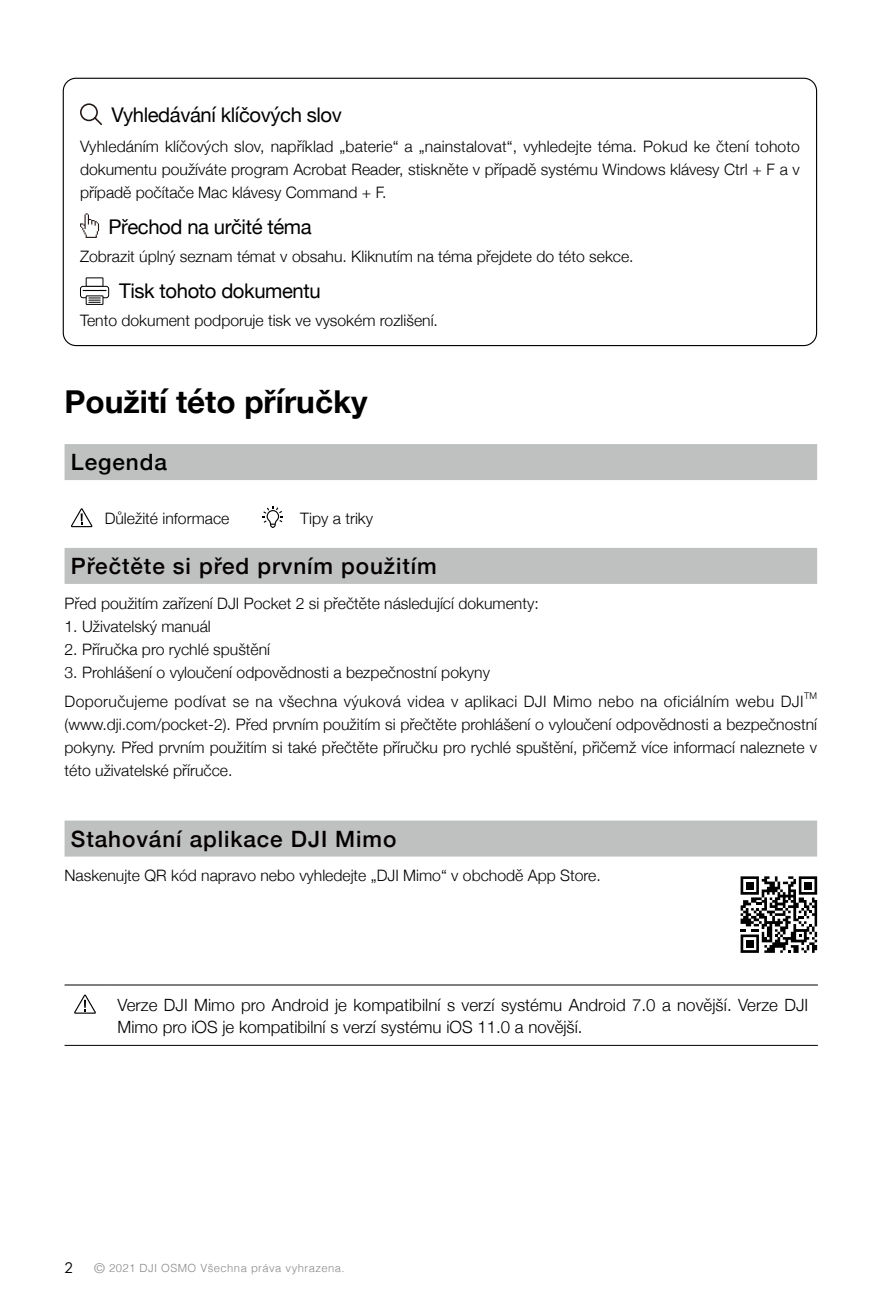
<style>
.page{position:relative;width:881px;height:1308px;background:#fff}
.page>*{position:absolute;margin:0;border:0;box-sizing:border-box;transform-origin:0 0}
.t1{font:700 31.5px "Helvetica Neue";color:#000}
.t2{font:500 22.5px "Helvetica Neue";letter-spacing:.04em;color:#040000}
.t3{font:500 22.5px "Helvetica Neue";letter-spacing:.04em;color:#000}
.t4{font:20.25px "Helvetica Neue";letter-spacing:-.02em;color:#000}
.t5{font:300 16.88px/22.5px "Helvetica Neue";letter-spacing:.005em;color:#000}
.t6{font:300 15.75px/22.9px "Helvetica Neue";color:#040000;text-align:justify}
.t7{font:300 15.75px/22.9px "Helvetica Neue";color:#000;text-align:justify}
.t8{font:300 15.75px/29.2px "Helvetica Neue";letter-spacing:.02em;color:#040000}
.t9{font:15.75px "Dji";color:#000}
.t10{font:300 11.25px "Helvetica";letter-spacing:.04em;color:#888889}
.t11{font:300 9.22px "Helvetica Neue";color:#040000}
.s1{font-size:13.5px}
</style>
<div class="page">
<div style="left:64px;top:444px;width:752px;height:36px;background:#bfc0c0"></div>
<div style="left:64px;top:548px;width:752px;height:36px;background:#bfc0c0"></div>
<div style="left:64px;top:820px;width:752px;height:36px;background:#bfc0c0"></div>
<svg style="left:71px;top:508px;width:21px;height:19px"></svg>
<svg style="left:262px;top:506px;width:21px;height:22px"></svg>
<hr style="left:64px;top:984px;width:44px;height:1px;background:#000">
<hr style="left:108px;top:984px;width:709px;height:1px;background:#000">
<hr style="left:64px;top:1045px;width:44px;height:1px;background:#000">
<hr style="left:108px;top:1045px;width:709px;height:1px;background:#000">
<svg style="left:74px;top:994px;width:22px;height:19px"></svg>
<svg style="left:740px;top:876px;width:76px;height:77px"></svg>
<div style="left:803px;top:881px;width:8px;height:8px;background:#000"></div>
<div style="left:745px;top:939px;width:8px;height:8px;background:#000"></div>
<div style="left:745px;top:881px;width:8px;height:8px;background:#000"></div>
<svg style="left:80px;top:103px;width:23px;height:22px"></svg>
<svg style="left:80px;top:213px;width:19px;height:25px"></svg>
<div style="left:86px;top:277px;width:17px;height:10px;border:1px solid #000"></div>
<svg style="left:80px;top:286px;width:29px;height:12px"></svg>
<div style="left:80px;top:286px;width:29px;height:12px;border:1px solid #000;border-radius:3px"></div>
<svg style="left:83px;top:290px;width:23px;height:1px"></svg>
<svg style="left:86px;top:296px;width:17px;height:8px"></svg>
<div style="left:86px;top:295px;width:17px;height:10px;border:1px solid #000"></div>
<svg style="left:89px;top:297px;width:11px;height:6px"></svg>
<p class="t4" style="left:111px;top:101px;width:232px">Vyhledávání klíčových slov</p>
<p class="t7" style="left:80px;top:133px;width:721px">Vyhledáním klíčových slov, například „baterie“ a „nainstalovat“, vyhledejte téma. Pokud ke čtení tohoto dokumentu používáte program Acrobat Reader, stiskněte v případě systému Windows klávesy Ctrl + F a v případě počítače Mac klávesy Command + F.</p>
<p class="t4" style="left:108px;top:212px;width:205px">Přechod na určité téma</p>
<p class="t7" style="left:80px;top:243px;width:555px">Zobrazit úplný seznam témat v obsahu. Kliknutím na téma přejdete do této sekce.</p>
<p class="t4" style="left:119px;top:276px;width:203px">Tisk tohoto dokumentu</p>
<p class="t7" style="left:80px;top:307px;width:359px">Tento dokument podporuje tisk ve vysokém rozlišení.</p>
<h1 class="t1" style="left:64px;top:377px;width:304px">Použití této příručky</h1>
<h2 class="t3" style="left:71px;top:454px;width:97px">Legenda</h2>
<p class="t7" style="left:105px;top:505px;width:126px">Důležité informace</p>
<p class="t7" style="left:300px;top:505px;width:75px">Tipy a triky</p>
<h2 class="t2" style="left:71px;top:548px;width:367px">Přečtěte si před prvním použitím</h2>
<p class="t6" style="left:64px;top:590px;width:475px">Před použitím zařízení DJI Pocket 2 si přečtěte následující dokumenty:</p>
<p class="t6" style="left:64px;top:613px;width:148px">1. Uživatelský manuál</p>
<p class="t6" style="left:64px;top:636px;width:207px">2. Příručka pro rychlé spuštění</p>
<p class="t8" style="left:64px;top:656px;width:740px">3. Prohlášení o vyloučení odpovědnosti a bezpečnostní pokyny<br>Doporučujeme podívat se na všechna výuková videa v aplikaci DJI Mimo nebo na oficiálním webu DJI</p>
<p class="t11" style="left:804px;top:688px;width:14px">TM</p>
<p class="t6" style="left:64px;top:711px;width:753px">(www.dji.com/pocket-2). Před prvním použitím si přečtěte prohlášení o vyloučení odpovědnosti a bezpečnostní pokyny. Před prvním použitím si také přečtěte příručku pro rychlé spuštění, přičemž více informací naleznete v této uživatelské příručce.</p>
<h2 class="t2" style="left:71px;top:820px;width:327px">Stahování aplikace DJI Mimo</h2>
<p class="t6" style="left:64px;top:863px;width:537px">Naskenujte QR kód napravo nebo vyhledejte „DJI Mimo“ v obchodě App Store.</p>
<p class="t5" style="left:117px;top:992px;width:692px">Verze DJI Mimo pro Android je kompatibilní s verzí systému Android 7.0 a novější. Verze DJI<br>Mimo pro iOS je kompatibilní s verzí systému iOS 11.0 a novější.</p>
<p class="t9" style="left:64px;top:1257px;width:10px">2</p>
<p class="t10" style="left:94px;top:1264px;width:252px"><span class="s1">©</span> 2021 DJI OSMO Všechna práva vyhrazena.</p>
</div>
